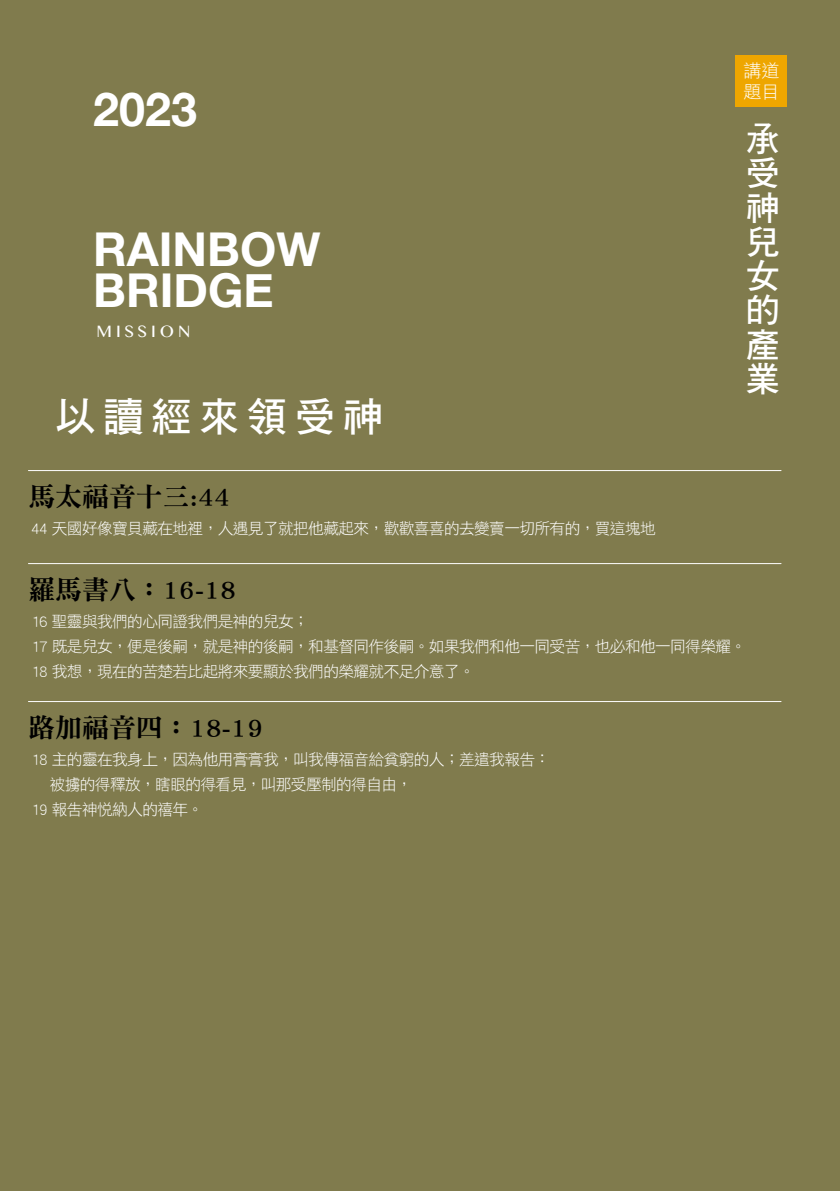
<style>
.page{position:relative;width:840px;height:1191px;background:#fff}
.page>*{position:absolute;margin:0;border:0;box-sizing:border-box;transform-origin:0 0}
.t1{font:700 46.6px/41px "Helvetica Neue";color:#fff}
.t2{font:40.6px "DF Hei Std W7";letter-spacing:.18em;color:#fff}
.t3{font:34.2px/34.2px "DF Hei Std W7";color:#fff;text-align:justify}
.t4{font:26.8px "DF Ming Std W9";color:#000}
.t5{font:18px/21px "DF Hei Std W3";color:#fff}
.t6{font:16.6px "Gurmukhi MN";letter-spacing:.24em;color:#fff}
.t7{font:15.6px/25px "DF Hei Std W3";letter-spacing:-.04em;color:#fff}
</style>
<div class="page">
<div style="left:0;top:0;width:839px;height:1191px;background:#807b4d"></div>
<div style="left:735px;top:55px;width:51px;height:51px;background:#eea600"></div>
<hr style="left:28px;top:470px;width:752px;height:1px;background:#fff">
<hr style="left:28px;top:563px;width:752px;height:1px;background:#fff">
<hr style="left:28px;top:701px;width:752px;height:1px;background:#fff">
<h1 class="t1" style="left:93px;top:90px;width:105px">2023</h1>
<h1 class="t1" style="left:93px;top:230px;width:228px">RAINBOW<br>BRIDGE</h1>
<p class="t6" style="left:96px;top:322px;width:95px">MISSION</p>
<h2 class="t2" style="left:55px;top:395px;width:329px">以讀經來領受神</h2>
<h3 class="t4" style="left:28px;top:482px;width:203px">馬太福音十三:44</h3>
<p class="t7" style="left:31px;top:515px;width:625px">44 天國好像寶貝藏在地裡，人遇見了就把他藏起來，歡歡喜喜的去變賣一切所有的，買這塊地</p>
<p class="t5" style="left:743px;top:59px;width:37px">講道題目</p>
<h3 class="t3" style="left:745px;top:121px;width:34px">承受神兒女的產業</h3>
<h3 class="t4" style="left:28px;top:575px;width:209px">羅馬書八：16-18</h3>
<p class="t7" style="left:31px;top:608px;width:716px">16 聖靈與我們的心同證我們是神的兒女；<br>17 既是兒女，便是後嗣，就是神的後嗣，和基督同作後嗣。如果我們和他一同受苦，也必和他一同得榮耀。<br>18 我想，現在的苦楚若比起將來要顯於我們的榮耀就不足介意了。</p>
<h3 class="t4" style="left:28px;top:713px;width:236px">路加福音四：18-19</h3>
<p class="t7" style="left:31px;top:746px;width:520px">18 主的靈在我身上，因為他用膏膏我，叫我傳福音給貧窮的人；差遣我報告：</p>
<p class="t7" style="left:50px;top:771px;width:364px">被擄的得釋放，瞎眼的得看見，叫那受壓制的得自由，</p>
<p class="t7" style="left:31px;top:797px;width:173px">19 報告神悅納人的禧年。</p>
</div>
